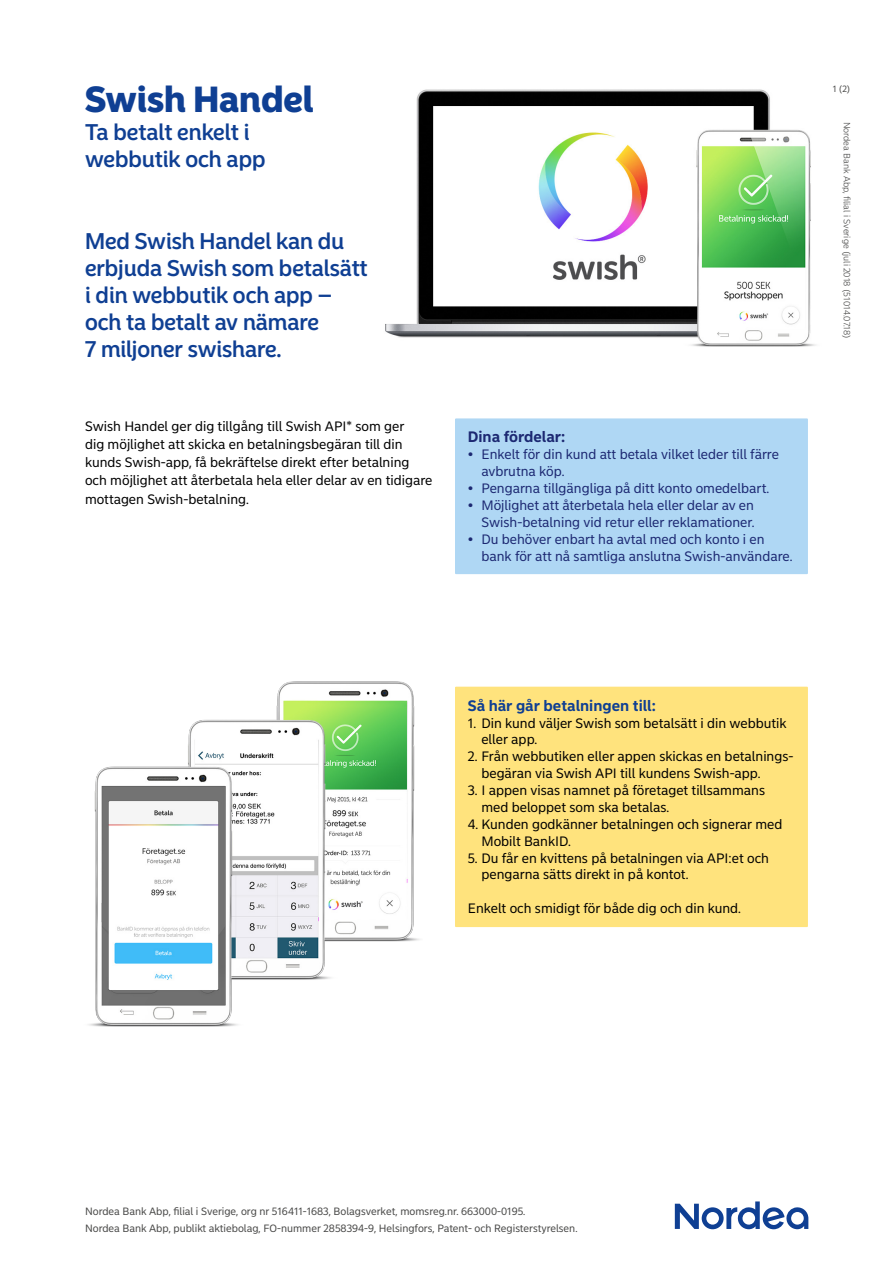
<style>
.page{position:relative;width:893px;height:1263px;background:#fff}
.page>*{position:absolute;margin:0;border:0;box-sizing:border-box;transform-origin:0 0}
.t1{font:900 36px "Nordea Sans Large";color:#0f3f93}
.t2{font:500 22.5px/27px "Nordea Sans Large";color:#0f3f93}
.t3{font:700 15px "Nordea Sans Small";color:#0f3f93}
.t4{font:700 15px "Nordea Sans Small";color:#1c2872}
.t5{font:13.5px/16.8px "Nordea Sans Small";color:#000}
.t6{font:13.5px/16.8px "Nordea Sans Small";color:#1c2872}
.t7{font:10.5px/16.8px "Nordea Sans Small";color:#484847}
.t8{font:300 9px "Nordea Sans Small";color:#484847}
.t9{font:9px "Nordea Sans Small";color:#484847}
</style>
<div class="page">
<div style="left:455px;top:418px;width:353px;height:156px;background:#afd7f4"></div>
<div style="left:455px;top:687px;width:353px;height:240px;background:#ffe37d"></div>
<img style="left:385px;top:89px;width:431px;height:258px">
<img style="left:88px;top:681px;width:332px;height:346px">
<svg style="left:675px;top:1201px;width:133px;height:28px"></svg>
<h1 class="t1" style="left:85px;top:77px;width:230px">Swish Handel</h1>
<p class="t9" style="left:833px;top:83px;width:19px">1 (2)</p>
<h2 class="t2" style="left:85px;top:119px;width:182px">Ta betalt enkelt i webbutik och app</h2>
<p class="t8" style="left:852px;top:122px;width:219px;rotate:90deg">Nordea Bank Abp, filial i Sverige (juli 2018 (51014.07.18)</p>
<h2 class="t2" style="left:85px;top:228px;width:284px">Med Swish Handel kan du erbjuda Swish som betalsätt i din webbutik och app – och ta betalt av nämare<br>7 miljoner swishare.</h2>
<p class="t5" style="left:85px;top:417px;width:349px;line-height:18.1px">Swish Handel ger dig tillgång till Swish API* som ger<br>dig möjlighet att skicka en betalningsbegäran till din kunds Swish-app, få bekräftelse direkt efter betalning och möjlighet att återbetala hela eller delar av en tidigare mottagen Swish-betalning.</p>
<p class="t4" style="left:468px;top:428px;width:99px">Dina fördelar:</p>
<p class="t6" style="left:481px;top:446px;width:299px;text-indent:-14px">• Enkelt för din kund att betala vilket leder till färre avbrutna köp.</p>
<p class="t6" style="left:468px;top:480px;width:303px">• Pengarna tillgängliga på ditt konto omedelbart.</p>
<p class="t6" style="left:468px;top:497px;width:288px;text-align:right">• Möjlighet att återbetala hela eller delar av en<br>Swish-betalning vid retur eller reklamationer.</p>
<p class="t6" style="left:481px;top:531px;width:313px;text-indent:-14px">• Du behöver enbart ha avtal med och konto i en bank för att nå samtliga anslutna Swish-användare.</p>
<p class="t3" style="left:468px;top:696px;width:190px">Så här går betalningen till:</p>
<p class="t5" style="left:481px;top:714px;width:307px;text-indent:-14px">1. Din kund väljer Swish som betalsätt i din webbutik eller app.</p>
<p class="t5" style="left:481px;top:748px;width:313px;text-indent:-14px">2. Från webbutiken eller appen skickas en betalnings&shy;begäran via Swish API till kundens Swish-app.</p>
<p class="t5" style="left:481px;top:782px;width:285px;text-indent:-14px">3. I appen visas namnet på företaget tillsammans med beloppet som ska betalas.</p>
<p class="t5" style="left:481px;top:816px;width:303px;text-indent:-14px">4. Kunden godkänner betalningen och signerar med<br>Mobilt BankID.</p>
<p class="t5" style="left:481px;top:849px;width:289px;text-indent:-14px">5. Du får en kvittens på betalningen via API:et och pengarna sätts direkt in på kontot.</p>
<p class="t5" style="left:468px;top:900px;width:275px">Enkelt och smidigt för både dig och din kund.</p>
<p class="t7" style="left:85px;top:1203px;width:494px">Nordea Bank Abp, filial i Sverige, org nr 516411-1683, Bolagsverket, momsreg.nr. 663000-0195.<br>Nordea Bank Abp, publikt aktiebolag, FO-nummer 2858394-9, Helsingfors, Patent- och Registerstyrelsen.</p>
</div>
